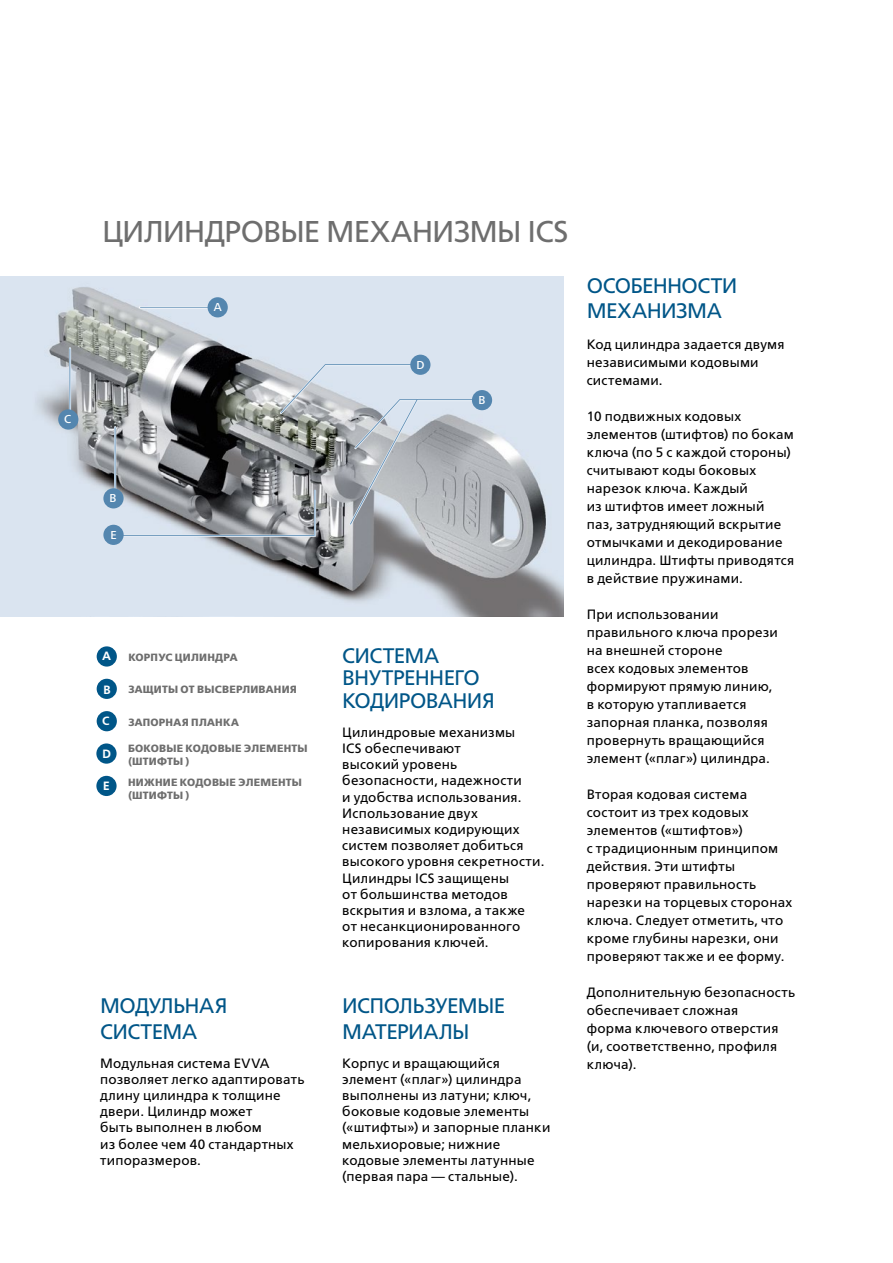
<style>
.page{position:relative;width:893px;height:1263px;background:#fff}
.page>*{position:absolute;margin:0;border:0;box-sizing:border-box;transform-origin:0 0}
.t1{font:30px "Free Set C";letter-spacing:-.03em;color:#6e6e6e}
.t2{font:21px/25.2px "Free Set C";letter-spacing:-.035em;color:#005688}
.t3{font:13.5px/18px "Free Set C";letter-spacing:.015em;color:#000}
.t4{font:500 12px "Frutiger Next LT";color:#fff}
.t5{font:12px "Free Set Demi C";color:#fff}
.t6{font:10.5px/12.6px "Free Set Bold C";letter-spacing:.02em;color:#6e6e6e}
</style>
<div class="page">
<img style="left:0;top:277px;width:563px;height:340px">
<hr style="left:139px;top:306px;width:71px;height:2px;background:#f9fafc">
<hr style="left:140px;top:307px;width:70px;height:1px;background:#5486af">
<div style="left:208px;top:297px;width:20px;height:20px;background:#5486af;border-radius:50%"></div>
<div style="left:410px;top:355px;width:20px;height:20px;background:#5486af;border-radius:50%"></div>
<svg style="left:280px;top:364px;width:210px;height:162px;background:#b5bac0"></svg>
<svg style="left:350px;top:399px;width:67px;height:125px;background:#b8bec5"></svg>
<div style="left:472px;top:390px;width:20px;height:20px;background:#5486af;border-radius:50%"></div>
<hr style="left:69px;top:347px;width:2px;height:67px;background:#e4ecf5">
<hr style="left:69px;top:348px;width:1px;height:66px;background:#5486af">
<div style="left:58px;top:409px;width:20px;height:21px;background:#5486af;border-radius:50%"></div>
<hr style="left:114px;top:426px;width:2px;height:67px;background:#e4ecf5">
<hr style="left:115px;top:427px;width:1px;height:66px;background:#5486af">
<div style="left:103px;top:488px;width:21px;height:20px;background:#5486af;border-radius:50%"></div>
<hr style="left:119px;top:535px;width:197px;height:2px;background:#e4ecf5">
<hr style="left:120px;top:535px;width:196px;height:1px;background:#5486af">
<div style="left:103px;top:525px;width:21px;height:20px;background:#5486af;border-radius:50%"></div>
<hr style="left:314px;top:490px;width:2px;height:46px;background:#e4ecf5">
<hr style="left:315px;top:490px;width:1px;height:46px;background:#5486af">
<div style="left:97px;top:646px;width:20px;height:20px;background:#005688;border-radius:50%"></div>
<div style="left:96px;top:743px;width:21px;height:21px;background:#005688;border-radius:50%"></div>
<div style="left:97px;top:679px;width:20px;height:20px;background:#005688;border-radius:50%"></div>
<div style="left:96px;top:776px;width:21px;height:20px;background:#005688;border-radius:50%"></div>
<div style="left:97px;top:711px;width:20px;height:20px;background:#005688;border-radius:50%"></div>
<p class="t4" style="left:64px;top:413px;width:9px">C</p>
<h1 class="t1" style="left:102px;top:215px;width:468px">ЦИЛИНДРОВЫЕ МЕХАНИЗМЫ ICS</h1>
<p class="t4" style="left:109px;top:491px;width:8px">B</p>
<p class="t4" style="left:110px;top:528px;width:8px">E</p>
<p class="t4" style="left:214px;top:300px;width:9px">A</p>
<p class="t4" style="left:416px;top:358px;width:10px">D</p>
<p class="t4" style="left:479px;top:393px;width:8px">B</p>
<p class="t5" style="left:102px;top:649px;width:10px">A</p>
<p class="t6" style="left:128px;top:651px;width:111px">КОРПУС ЦИЛИНДРА</p>
<p class="t5" style="left:103px;top:683px;width:9px">B</p>
<p class="t6" style="left:128px;top:683px;width:170px">ЗАЩИТЫ ОТ ВЫСВЕРЛИВАНИЯ</p>
<p class="t5" style="left:102px;top:714px;width:9px">C</p>
<p class="t6" style="left:128px;top:716px;width:112px">ЗАПОРНАЯ ПЛАНКА</p>
<p class="t5" style="left:103px;top:747px;width:10px">D</p>
<p class="t6" style="left:128px;top:742px;width:181px">БОКОВЫЕ КОДОВЫЕ ЭЛЕМЕНТЫ (ШТИФТЫ )</p>
<p class="t5" style="left:103px;top:779px;width:8px">E</p>
<p class="t6" style="left:128px;top:776px;width:175px">НИЖНИЕ КОДОВЫЕ ЭЛЕМЕНТЫ (ШТИФТЫ )</p>
<h2 class="t2" style="left:100px;top:994px;width:129px">МОДУЛЬНАЯ<br>СИСТЕМА</h2>
<p class="t3" style="left:100px;top:1055px;width:206px;line-height:16.2px">Модульная система EVVA позволяет легко адаптировать длину цилиндра к толщине двери. Цилиндр может<br>быть выполнен в любом<br>из более чем 40 стандартных типоразмеров.</p>
<h2 class="t2" style="left:342px;top:645px;width:154px;line-height:22.5px">СИСТЕМА<br>ВНУТРЕННЕГО<br>КОДИРОВАНИЯ</h2>
<p class="t3" style="left:342px;top:724px;width:204px;line-height:16.2px">Цилиндровые механизмы<br>ICS обеспечивают<br>высокий уровень безопасности, надежности<br>и удобства использования.<br>Использование двух независимых кодирующих систем позволяет добиться высокого уровня секретности.<br>Цилиндры ICS защищены<br>от большинства методов вскрытия и взлома, а также<br>от несанкционированного копирования ключей.</p>
<h2 class="t2" style="left:342px;top:994px;width:165px">ИСПОЛЬЗУЕМЫЕ<br>МАТЕРИАЛЫ</h2>
<p class="t3" style="left:342px;top:1055px;width:210px;line-height:16.2px">Корпус и вращающийся элемент («плаг») цилиндра выполнены из латуни; ключ, боковые кодовые элементы («штифты») и запорные планки мельхиоровые; нижние кодовые элементы латунные (первая пара — стальные).</p>
<h2 class="t2" style="left:587px;top:273px;width:152px">ОСОБЕННОСТИ<br>МЕХАНИЗМА</h2>
<p class="t3" style="left:587px;top:335px;width:199px">Код цилиндра задается двумя независимыми кодовыми системами.</p>
<p class="t3" style="left:587px;top:407px;width:209px">10 подвижных кодовых элементов (штифтов) по бокам ключа (по 5 с каждой стороны) считывают коды боковых нарезок ключа. Каждый<br>из штифтов имеет ложный<br>паз, затрудняющий вскрытие отмычками и декодирование цилиндра. Штифты приводятся в действие пружинами.</p>
<p class="t3" style="left:587px;top:605px;width:193px">При использовании правильного ключа прорези на внешней стороне<br>всех кодовых элементов формируют прямую линию, в которую утапливается запорная планка, позволяя провернуть вращающийся элемент («плаг») цилиндра.</p>
<p class="t3" style="left:587px;top:785px;width:207px">Вторая кодовая система состоит из трех кодовых элементов («штифтов»)<br>с традиционным принципом действия. Эти штифты проверяют правильность нарезки на торцевых сторонах ключа. Следует отметить, что кроме глубины нарезки, они проверяют также и ее форму.</p>
<p class="t3" style="left:587px;top:983px;width:210px">Дополнительную безопасность обеспечивает сложная<br>форма ключевого отверстия (и, соответственно, профиля ключа).</p>
</div>
